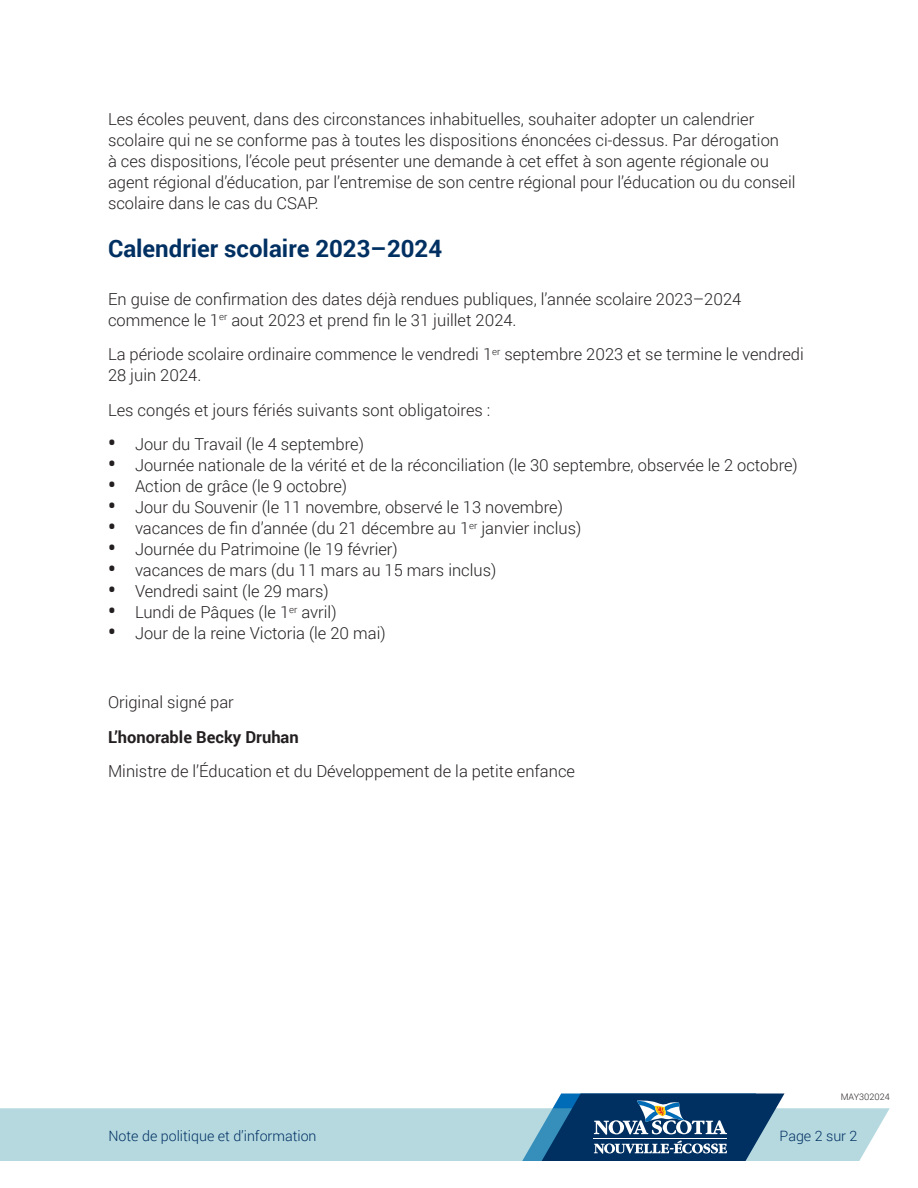
<style>
.page{position:relative;width:918px;height:1188px;background:#fff}
.page>*{position:absolute;margin:0;border:0;box-sizing:border-box;transform-origin:0 0}
._01_Heading_2{font:700 24px "Roboto";color:#003062}
._02_Body{font:300 16.5px/21px "Roboto";color:#231f20}
._02_Body-2{font:700 16.5px "Roboto";color:#231f20}
.t1{font:300 14.25px "Roboto";color:#003062}
.t2{font:300 9px "Roboto";color:#231f20}
.s1{font-weight:700;font-size:21px}
</style>
<div class="page">
<div style="left:0;top:1108px;width:890px;height:53px;background:#b6d9e0"></div>
<svg style="left:522px;top:1094px;width:263px;height:67px;background:#3d698e"></svg>
<hr style="left:594px;top:1139px;width:133px;height:1px;background:#fff">
<p class="_02_Body" style="left:108px;top:108px;width:689px">Les écoles peuvent, dans des circonstances inhabituelles, souhaiter adopter un calendrier scolaire qui ne se conforme pas à toutes les dispositions énoncées ci-dessus. Par dérogation<br>à ces dispositions, l’école peut présenter une demande à cet effet à son agente régionale ou agent régional d’éducation, par l’entremise de son centre régional pour l’éducation ou du conseil scolaire dans le cas du CSAP.</p>
<p class="_01_Heading_2" style="left:108px;top:231px;width:336px">Calendrier scolaire 2023–2024</p>
<p class="_02_Body" style="left:108px;top:288px;width:635px">En guise de confirmation des dates déjà rendues publiques, l’année scolaire 2023–2024 commence le 1<sup>er</sup> aout 2023 et prend fin le 31 juillet 2024.</p>
<p class="_02_Body" style="left:108px;top:343px;width:697px">La période scolaire ordinaire commence le vendredi 1<sup>er</sup> septembre 2023 et se termine le vendredi<br>28 juin 2024.</p>
<p class="_02_Body" style="left:108px;top:399px;width:384px">Les congés et jours fériés suivants sont obligatoires :</p>
<p class="_02_Body" style="left:108px;top:433px;width:257px"><span class="s1">•</span> Jour du Travail (le 4 septembre)</p>
<p class="_02_Body" style="left:108px;top:454px;width:691px"><span class="s1">•</span> Journée nationale de la vérité et de la réconciliation (le 30 septembre, observée le 2 octobre)</p>
<p class="_02_Body" style="left:108px;top:475px;width:241px"><span class="s1">•</span> Action de grâce (le 9 octobre)</p>
<p class="_02_Body" style="left:108px;top:496px;width:456px"><span class="s1">•</span> Jour du Souvenir (le 11 novembre, observé le 13 novembre)</p>
<p class="_02_Body" style="left:108px;top:517px;width:475px"><span class="s1">•</span> vacances de fin d’année (du 21 décembre au 1<sup>er</sup> janvier inclus)</p>
<p class="_02_Body" style="left:108px;top:538px;width:291px"><span class="s1">•</span> Journée du Patrimoine (le 19 février)</p>
<p class="_02_Body" style="left:108px;top:559px;width:390px"><span class="s1">•</span> vacances de mars (du 11 mars au 15 mars inclus)</p>
<p class="_02_Body" style="left:108px;top:580px;width:222px"><span class="s1">•</span> Vendredi saint (le 29 mars)</p>
<p class="_02_Body" style="left:108px;top:601px;width:230px"><span class="s1">•</span> Lundi de Pâques (le 1<sup>er</sup> avril)</p>
<p class="_02_Body" style="left:108px;top:622px;width:279px"><span class="s1">•</span> Jour de la reine Victoria (le 20 mai)</p>
<p class="_02_Body" style="left:108px;top:691px;width:127px">Original signé par</p>
<p class="_02_Body-2" style="left:108px;top:725px;width:192px">L’honorable Becky Druhan</p>
<p class="_02_Body" style="left:108px;top:760px;width:469px">Ministre de l’Éducation et du Développement de la petite enfance</p>
<p class="t2" style="left:841px;top:1091px;width:50px">May302024</p>
<p class="t1" style="left:109px;top:1126px;width:210px">Note de politique et d’information</p>
<p class="t1" style="left:780px;top:1126px;width:79px">Page 2 sur 2</p>
</div>
